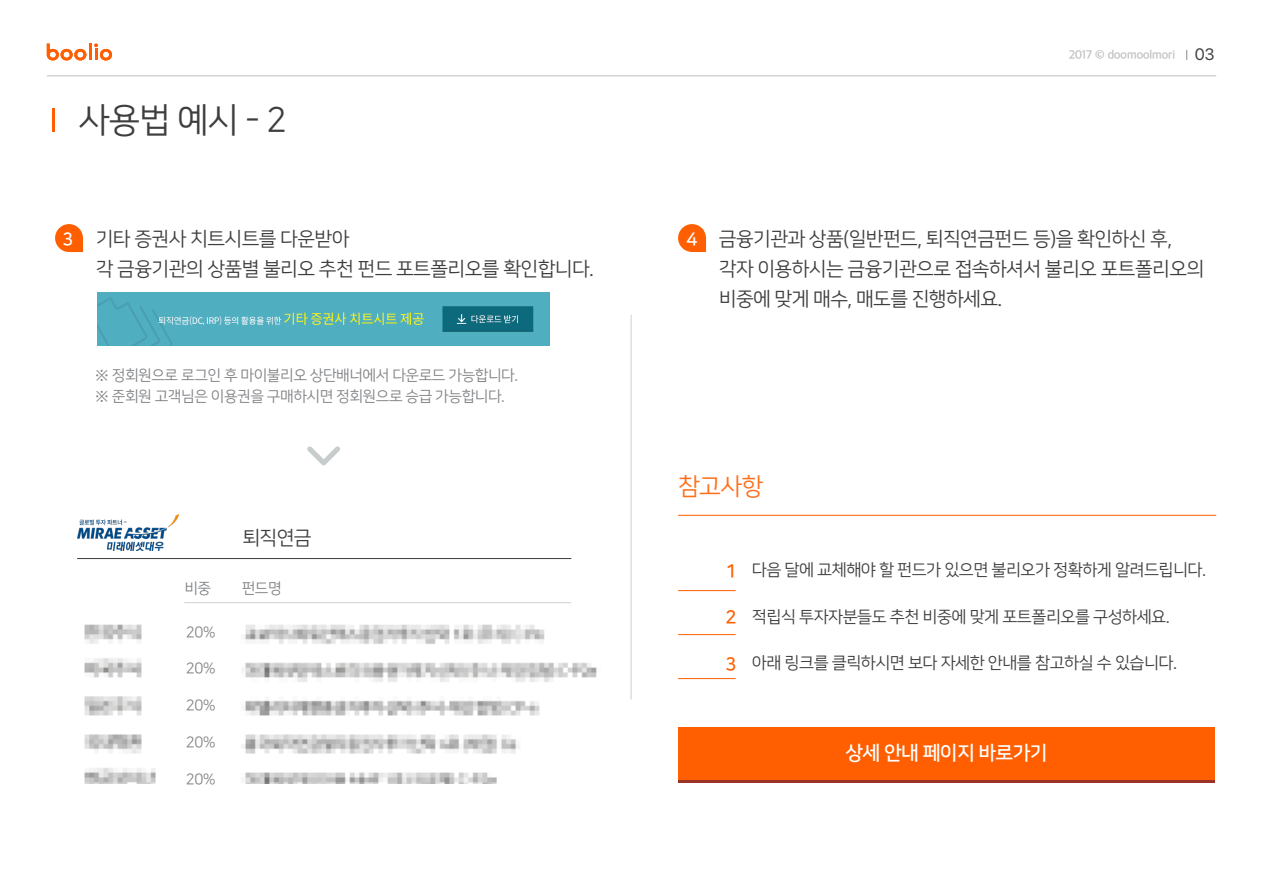
<style>
.page{position:relative;width:1263px;height:893px;background:#fff}
.page>*{position:absolute;margin:0;border:0;box-sizing:border-box;transform-origin:0 0}
.t1{font:34.5px "Nanum Square R";color:#3e3e3f}
.t2{font:24px "Nanum Square R";color:#ff6f1a}
.t3{font:19.5px/30px "Nanum Square R";letter-spacing:-.03em;color:#3e3e3f}
.t4{font:19.5px "Nanum Square B";letter-spacing:-.03em;color:#fff}
.t5{font:18.3px "Nanum Square B";color:#ff5f00}
.t6{font:18px "Nanum Square B";color:#fff}
.t7{font:16.5px "Nanum Square R";letter-spacing:-.03em;color:#3e3e3f}
.t8{font:15px "Nanum Square R";letter-spacing:-.03em;color:#808285}
.t9{font:12px "Apple SD Gothic Neo R00";color:#c8c8c8}
.s1{font-style:inherit}
.s2{font-family:"SFUI Display";font-size:16.5px;color:#414141}
</style>
<div class="page">
<hr style="left:47px;top:75px;width:1169px;height:1px;background:#bcbdc0">
<img style="left:85px;top:624px;width:512px;height:159px">
<hr style="left:52px;top:108px;width:3px;height:24px;background:#ff5f00">
<hr style="left:89px;top:44px;width:3px;height:16px;background:#ff5f00">
<svg style="left:47px;top:44px;width:39px;height:16px"></svg>
<svg style="left:94px;top:44px;width:18px;height:16px"></svg>
<svg style="left:55px;top:224px;width:28px;height:28px"></svg>
<svg style="left:678px;top:224px;width:28px;height:28px"></svg>
<img style="left:98px;top:293px;width:452px;height:52px">
<svg style="left:307px;top:446px;width:33px;height:19px"></svg>
<hr style="left:184px;top:602px;width:387px;height:1px;background:#a0a0a0">
<hr style="left:77px;top:558px;width:494px;height:1px;background:#3e3e3f">
<hr style="left:678px;top:515px;width:538px;height:1px;background:#ff5f00">
<hr style="left:678px;top:590px;width:58px;height:1px;background:#ff5f00">
<hr style="left:678px;top:634px;width:58px;height:1px;background:#ff5f00">
<hr style="left:678px;top:678px;width:58px;height:1px;background:#ff5f00">
<div style="left:678px;top:727px;width:537px;height:56px;background:#ff5f00"></div>
<hr style="left:631px;top:315px;width:1px;height:384px;background:#a0a0a0">
<img style="left:77px;top:515px;width:102px;height:35px">
<p class="t1" style="left:78px;top:103px;width:210px">사용법 예시 - 2</p>
<p class="t9" style="left:1069px;top:46px;width:147px"><span class="s1">2017</span> © doomoolmori <span class="s2">03</span></p>
<p class="t3" style="left:96px;top:225px;width:255px">기타 증권사 치트시트를 다운받아</p>
<p class="t3" style="left:96px;top:255px;width:500px">각 금융기관의 상품별 불리오 추천 펀드 포트폴리오를 확인합니다.</p>
<p class="t6" style="left:62px;top:229px;width:12px">3</p>
<p class="t6" style="left:686px;top:229px;width:12px">4</p>
<p class="t3" style="left:719px;top:225px;width:455px">금융기관과 상품(일반펀드, 퇴직연금펀드 등)을 확인하신 후,</p>
<p class="t3" style="left:719px;top:255px;width:487px">각자 이용하시는 금융기관으로 접속하셔서 불리오 포트폴리오의 비중에 맞게 매수, 매도를 진행하세요.</p>
<p class="t8" style="left:95px;top:367px;width:424px">※ 정회원으로 로그인 후 마이불리오 상단배너에서 다운로드 가능합니다.</p>
<p class="t8" style="left:95px;top:388px;width:411px">※ 준회원 고객님은 이용권을 구매하시면 정회원으로 승급 가능합니다.</p>
<p class="t3" style="left:242px;top:523px;width:71px">퇴직연금</p>
<p class="t8" style="left:184px;top:580px;width:28px">비중</p>
<p class="t8" style="left:242px;top:580px;width:42px">펀드명</p>
<p class="t8" style="left:186px;top:624px;width:32px">20%</p>
<p class="t8" style="left:186px;top:661px;width:32px">20%</p>
<p class="t8" style="left:186px;top:698px;width:32px">20%</p>
<p class="t8" style="left:186px;top:734px;width:32px">20%</p>
<p class="t8" style="left:186px;top:771px;width:32px">20%</p>
<p class="t2" style="left:678px;top:474px;width:87px">참고사항</p>
<p class="t5" style="left:725px;top:561px;width:13px">1</p>
<p class="t5" style="left:725px;top:607px;width:13px">2</p>
<p class="t5" style="left:725px;top:654px;width:13px">3</p>
<p class="t7" style="left:752px;top:561px;width:456px">다음 달에 교체해야 할 펀드가 있으면 불리오가 정확하게 알려드립니다.</p>
<p class="t7" style="left:752px;top:608px;width:419px">적립식 투자자분들도 추천 비중에 맞게 포트폴리오를 구성하세요.</p>
<p class="t7" style="left:752px;top:654px;width:427px">아래 링크를 클릭하시면 보다 자세한 안내를 참고하실 수 있습니다.</p>
<p class="t4" style="left:845px;top:743px;width:204px">상세 안내 페이지 바로가기</p>
</div>
